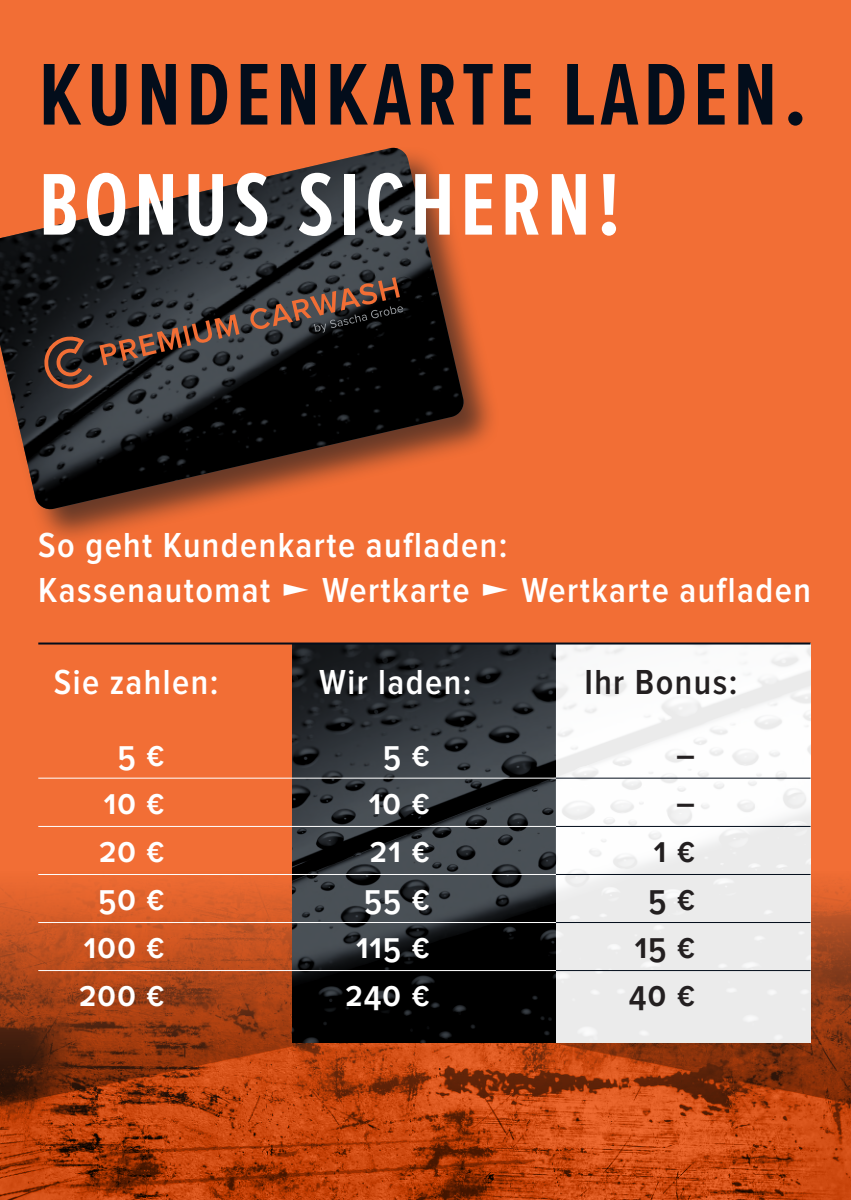
<style>
.page{position:relative;width:851px;height:1200px;background:#fff}
.page>*{position:absolute;margin:0;border:0;box-sizing:border-box;transform-origin:0 0}
.t1{font:600 110px "Proxima Nova S Ex Cn";letter-spacing:.04em;color:#030d1b}
.t2{font:600 110px "Proxima Nova S Ex Cn";letter-spacing:.04em;color:#fff}
.t3{font:600 36px/72px "Proxima Nova Cond";letter-spacing:.04em;color:#fff}
.t4{font:600 36px/48px "Proxima Nova Cond";letter-spacing:.02em;color:#fff;text-align:right}
.t5{font:600 36px/48px "Proxima Nova Cond";letter-spacing:.04em;color:#231f20}
</style>
<div class="page">
<div style="left:0;top:0;width:850px;height:1199px;background:#f26e35"></div>
<img style="left:0;top:831px;width:850px;height:368px">
<svg style="left:293px;top:644px;width:263px;height:398px;background:#262a2d"></svg>
<img style="left:556px;top:644px;width:254px;height:398px">
<hr style="left:38px;top:777px;width:518px;height:1px;background:#fff">
<hr style="left:38px;top:825px;width:518px;height:1px;background:#fff">
<hr style="left:38px;top:873px;width:518px;height:1px;background:#fff">
<hr style="left:38px;top:921px;width:518px;height:1px;background:#fff">
<hr style="left:38px;top:969px;width:518px;height:1px;background:#fff">
<hr style="left:556px;top:777px;width:254px;height:1px;background:#030d1b">
<hr style="left:556px;top:825px;width:254px;height:1px;background:#030d1b">
<hr style="left:556px;top:873px;width:254px;height:1px;background:#030d1b">
<hr style="left:556px;top:921px;width:254px;height:1px;background:#030d1b">
<hr style="left:556px;top:969px;width:254px;height:1px;background:#030d1b">
<hr style="left:38px;top:642px;width:772px;height:2px;background:#030d1b">
<div style="left:0;top:145px;width:500px;height:401px;background:#231f20;opacity:.66"></div>
<img style="left:0;top:148px;width:465px;height:362px">
<svg style="left:99px;top:314px;width:140px;height:51px;background:#513d36"></svg>
<svg style="left:42px;top:335px;width:50px;height:56px"></svg>
<svg style="left:249px;top:277px;width:154px;height:55px;background:#4b3a35"></svg>
<h1 class="t1" style="left:38px;top:8px;width:771px">kundenkarte laden.</h1>
<h1 class="t2" style="left:38px;top:118px;width:585px">bonus sichern!</h1>
<p class="t3" style="left:38px;top:523px;width:774px;line-height:45px">So geht Kundenkarte aufladen:<br>Kassenautomat ❑ Wertkarte ❑ Wertkarte aufladen</p>
<p class="t3" style="left:54px;top:647px;width:166px;text-align:center">Sie zahlen:<br>5 €</p>
<p class="t4" style="left:79px;top:779px;width:87px">10 €<br>20 €<br>50 €<br>100 €<br>200 €</p>
<p class="t3" style="left:383px;top:647px;width:90px;text-indent:-64px">Wir laden:<br>5 €</p>
<p class="t4" style="left:345px;top:779px;width:86px">10 €<br>21 €<br>55 €<br>115 €<br>240 €</p>
<p class="t5" style="left:676px;top:647px;width:63px;line-height:72px;text-indent:-92px">Ihr Bonus: –</p>
<p class="t5" style="left:629px;top:779px;width:67px;text-align:right">–<br>1 €<br>5 €<br>15 €<br>40 €</p>
</div>
